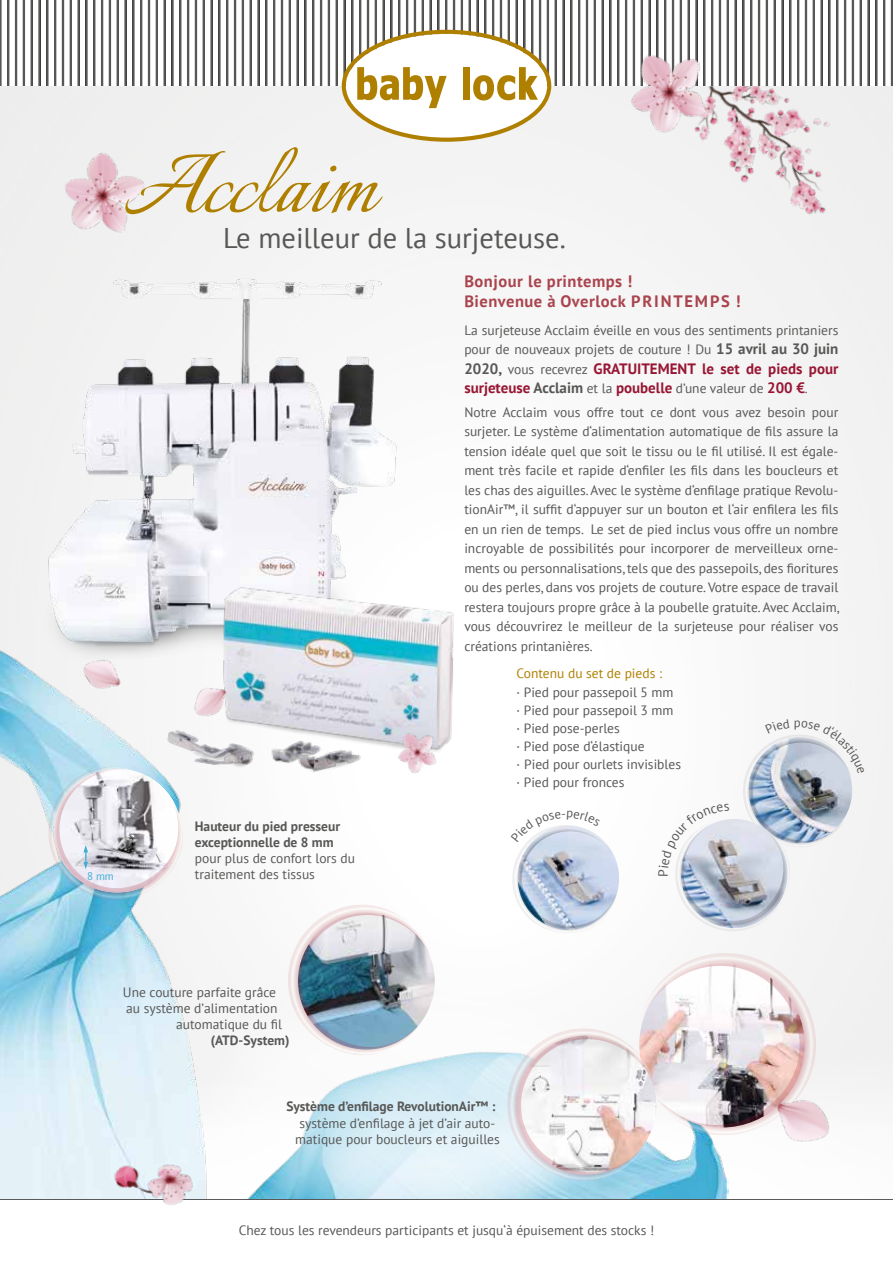
<style>
.page{position:relative;width:893px;height:1263px;background:#fff}
.page>*{position:absolute;margin:0;border:0;box-sizing:border-box;transform-origin:0 0}
.t1{font:105px "Italianno";color:#af7f00}
.t2{font:28.5px "PT Sans";color:#575756}
.t3{font:700 16.5px/19.5px "PT Sans";letter-spacing:.03em;color:#aa444e}
.t4{font:700 15px/19.5px "PT Sans";color:#981633}
.t5{font:13.5px/19.5px "PT Sans";color:#575756}
.t6{font:700 13.5px/16.2px "PT Sans";color:#575756}
.t7{font:13.5px "PT Sans";color:#af7f00}
.t8{font:10.95px "PT Sans";color:#43aed3}
.s1{font-weight:700;font-size:15px}
.s2{color:#575756}
.s3{font-weight:400;font-size:13.5px;color:#575756}
.s4{font-family:"Merge";font-weight:300}
</style>
<div class="page">
<div style="left:0;top:85px;width:893px;height:986px;background:#f5f5f5"></div>
<img style="left:0;top:275px;width:442px;height:354px">
<img style="left:0;top:629px;width:728px;height:570px">
<svg style="left:202px;top:979px;width:431px;height:220px"></svg>
<hr style="left:0;top:1199px;width:893px;height:1px;background:#575756">
<img style="left:634px;top:85px;width:259px;height:189px">
<div style="left:76px;top:1133px;width:33px;height:66px;background:#e4f1f7"></div>
<svg style="left:9px;top:0;width:882px;height:85px"></svg>
<svg style="left:883px;top:0;width:2px;height:85px"></svg>
<svg style="left:891px;top:0;width:2px;height:85px"></svg>
<svg style="left:844px;top:0;width:2px;height:85px"></svg>
<svg style="left:852px;top:0;width:25px;height:85px"></svg>
<svg style="left:797px;top:0;width:2px;height:85px"></svg>
<svg style="left:805px;top:0;width:2px;height:85px"></svg>
<svg style="left:813px;top:0;width:25px;height:85px"></svg>
<svg style="left:758px;top:0;width:2px;height:85px"></svg>
<svg style="left:766px;top:0;width:25px;height:85px"></svg>
<svg style="left:711px;top:0;width:2px;height:14px"></svg>
<svg style="left:719px;top:0;width:2px;height:14px"></svg>
<svg style="left:727px;top:0;width:25px;height:85px"></svg>
<svg style="left:641px;top:0;width:25px;height:14px"></svg>
<svg style="left:672px;top:0;width:2px;height:14px"></svg>
<svg style="left:680px;top:0;width:25px;height:14px"></svg>
<svg style="left:594px;top:0;width:25px;height:85px"></svg>
<svg style="left:625px;top:0;width:2px;height:14px"></svg>
<svg style="left:633px;top:0;width:2px;height:14px"></svg>
<svg style="left:586px;top:0;width:2px;height:85px"></svg>
<svg style="left:578px;top:0;width:2px;height:85px"></svg>
<svg style="left:320px;top:0;width:2px;height:85px"></svg>
<svg style="left:328px;top:0;width:2px;height:85px"></svg>
<svg style="left:273px;top:0;width:2px;height:85px"></svg>
<svg style="left:281px;top:0;width:2px;height:85px"></svg>
<svg style="left:289px;top:0;width:25px;height:85px"></svg>
<svg style="left:234px;top:0;width:2px;height:85px"></svg>
<svg style="left:242px;top:0;width:2px;height:85px"></svg>
<svg style="left:250px;top:0;width:17px;height:85px"></svg>
<svg style="left:203px;top:0;width:25px;height:85px"></svg>
<svg style="left:156px;top:0;width:25px;height:85px"></svg>
<svg style="left:187px;top:0;width:2px;height:85px"></svg>
<svg style="left:195px;top:0;width:2px;height:85px"></svg>
<svg style="left:109px;top:0;width:2px;height:85px"></svg>
<svg style="left:117px;top:0;width:25px;height:85px"></svg>
<svg style="left:148px;top:0;width:2px;height:85px"></svg>
<svg style="left:62px;top:0;width:2px;height:85px"></svg>
<svg style="left:70px;top:0;width:25px;height:85px"></svg>
<svg style="left:101px;top:0;width:2px;height:85px"></svg>
<svg style="left:15px;top:0;width:2px;height:85px"></svg>
<svg style="left:23px;top:0;width:2px;height:85px"></svg>
<svg style="left:31px;top:0;width:25px;height:85px"></svg>
<svg style="left:0;top:0;width:9px;height:85px"></svg>
<svg style="left:336px;top:0;width:236px;height:142px"></svg>
<img style="left:132px;top:524px;width:384px;height:254px">
<img style="left:602px;top:14px;width:143px;height:163px">
<img style="left:20px;top:121px;width:169px;height:161px">
<img style="left:288px;top:904px;width:146px;height:151px">
<svg style="left:507px;top:953px;width:309px;height:228px"></svg>
<svg style="left:48px;top:767px;width:135px;height:133px"></svg>
<img style="left:65px;top:632px;width:88px;height:87px">
<img style="left:183px;top:662px;width:62px;height:67px">
<img style="left:384px;top:713px;width:72px;height:81px">
<img style="left:728px;top:1054px;width:128px;height:126px">
<img style="left:109px;top:1102px;width:141px;height:104px">
<svg style="left:658px;top:719px;width:207px;height:212px"></svg>
<svg style="left:511px;top:811px;width:107px;height:122px"></svg>
<h1 class="t1" style="left:123px;top:128px;width:255px">Acclaim</h1>
<h2 class="t2" style="left:223px;top:220px;width:344px">Le meilleur de la surjeteuse.</h2>
<p class="t3" style="left:464px;top:271px;width:278px">Bonjour le printemps !<br>Bienvenue à Overlock PRINTEMPS !</p>
<p class="t5" style="left:464px;top:320px;width:376px">La surjeteuse Acclaim éveille en vous des sentiments printaniers pour de nouveaux projets de couture ! Du <span class="s1">15 avril au 30 juin</span></p>
<p class="t4" style="left:464px;top:358px;width:376px"><span class="s2">2020,</span> <span class="s3">vous recevrez</span> GRATUITEMENT le set de pieds pour surjeteuse <span class="s2">Acclaim</span> <span class="s3">et la</span> poubelle <span class="s3">d’une valeur de</span> 200 €<span class="s3">.</span></p>
<p class="t5" style="left:464px;top:402px;width:377px;text-align:justify">Notre Acclaim vous offre tout ce dont vous avez besoin pour surjeter. Le système d‘alimentation automatique de fils assure la tension idéale quel que soit le tissu ou le fil utilisé. Il est égale&shy;ment très facile et rapide d‘enfiler les fils dans les boucleurs et les chas des aiguilles. Avec le système d‘enfilage pratique Revolu&shy;tionAir™, il suffit d‘appuyer sur un bouton et l‘air enfilera les fils en un rien de temps. Le set de pied inclus vous offre un nombre incroyable de possibilités pour incorporer de merveilleux orne&shy;ments ou personnalisations, tels que des passepoils, des fioritures ou des perles, dans vos projets de couture. Votre espace de travail restera toujours propre grâce à la poubelle gratuite. Avec Acclaim, vous découvrirez le meilleur de la surjeteuse pour réaliser vos créations printanières.</p>
<p class="t7" style="left:517px;top:664px;width:147px">Contenu du set de pieds :</p>
<p class="t5" style="left:517px;top:683px;width:166px;line-height:18px"><span class="s4">·</span> Pied pour passepoil 5 mm<br><span class="s4">·</span> Pied pour passepoil 3 mm<br><span class="s4">·</span> Pied pose-perles<br><span class="s4">·</span> Pied pose d‘élastique<br><span class="s4">·</span> Pied pour ourlets invisibles <span class="s4">·</span> Pied pour fronces</p>
<p class="t8" style="left:87px;top:869px;width:28px">8 mm</p>
<p class="t6" style="left:195px;top:818px;width:147px">Hauteur du pied presseur exceptionnelle de 8 mm</p>
<p class="t5" style="left:195px;top:850px;width:162px;line-height:16.2px">pour plus de confort lors du traitement des tissus</p>
<p class="t5" style="left:123px;top:982px;width:155px">Une couture parfaite grâce</p>
<p class="t5" style="left:126px;top:998px;width:153px">au système d’alimentation</p>
<p class="t5" style="left:176px;top:1014px;width:107px">automatique du fil</p>
<p class="t6" style="left:211px;top:1032px;width:80px">(ATD-System)</p>
<p class="t6" style="left:286px;top:1098px;width:210px">Système d’enfilage RevolutionAir™ :</p>
<p class="t5" style="left:295px;top:1114px;width:206px;line-height:16.2px;text-align:center">système d’enfilage à jet d’air auto&shy;matique pour boucleurs et aiguilles</p>
<p class="t5" style="left:239px;top:1220px;width:417px">Chez tous les revendeurs participants et jusqu‘à épuisement des stocks !</p>
</div>
